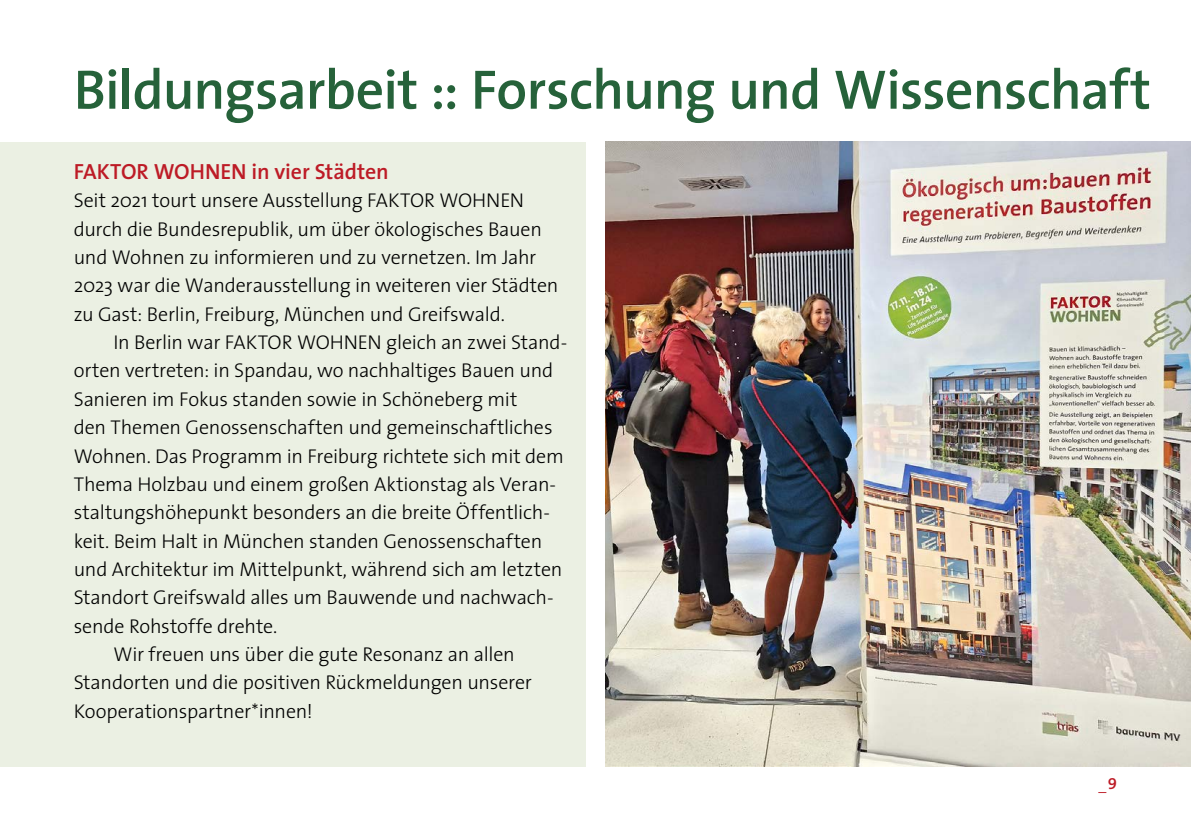
<style>
.page{position:relative;width:1191px;height:840px;background:#fff}
.page>*{position:absolute;margin:0;border:0;box-sizing:border-box;transform-origin:0 0}
.t1{font:600 56px "The Sans";letter-spacing:-.015em;color:#26623a}
.t2{font:600 22px "The Sans";letter-spacing:-.005em;color:#bd1b26}
.t3{font:300 20px/28.4px "The Sans";letter-spacing:-.01em;color:#000}
.t4{font:16px "The Sans Semi Light Caps";color:#bd1b26}
.s1{font-family:"The Sans Semi Bold Caps"}
</style>
<div class="page">
<div style="left:0;top:142px;width:585px;height:623px;background:#ebf0e3"></div>
<img style="left:605px;top:142px;width:586px;height:623px">
<h1 class="t1" style="left:74px;top:43px;width:1079px">Bildungsarbeit :: Forschung und Wissenschaft</h1>
<p class="t2" style="left:74px;top:153px;width:316px">FAKTOR WOHNEN in vier Städten</p>
<p class="t3" style="left:74px;top:185px;width:486px">Seit 2021 tourt unsere Ausstellung FAKTOR WOHNEN durch die Bundesrepublik, um über ökologisches Bauen und Wohnen zu informieren und zu vernetzen. Im Jahr 2023 war die Wanderausstellung in weiteren vier Städten zu Gast: Berlin, Freiburg, München und Greifswald.</p>
<p class="t3" style="left:113px;top:327px;width:455px">In Berlin war FAKTOR WOHNEN gleich an zwei Stand-</p>
<p class="t3" style="left:74px;top:355px;width:481px">orten vertreten: in Spandau, wo nachhaltiges Bauen und</p>
<p class="t3" style="left:74px;top:384px;width:445px">Sanieren im Fokus standen sowie in Schöneberg mit</p>
<p class="t3" style="left:74px;top:412px;width:480px">den Themen Genossenschaften und gemeinschaftliches</p>
<p class="t3" style="left:74px;top:440px;width:491px">Wohnen. Das Programm in Freiburg richtete sich mit dem</p>
<p class="t3" style="left:74px;top:469px;width:484px">Thema Holzbau und einem großen Aktionstag als Veran-</p>
<p class="t3" style="left:74px;top:497px;width:478px">staltungshöhepunkt besonders an die breite Öffentlich-</p>
<p class="t3" style="left:74px;top:525px;width:470px">keit. Beim Halt in München standen Genossenschaften</p>
<p class="t3" style="left:74px;top:554px;width:490px">und Architektur im Mittelpunkt, während sich am letzten</p>
<p class="t3" style="left:74px;top:582px;width:479px">Standort Greifswald alles um Bauwende und nachwach-</p>
<p class="t3" style="left:74px;top:610px;width:203px">sende Rohstoffe drehte.</p>
<p class="t3" style="left:113px;top:639px;width:403px">Wir freuen uns über die gute Resonanz an allen</p>
<p class="t3" style="left:74px;top:667px;width:460px">Standorten und die positiven Rückmeldungen unserer</p>
<p class="t3" style="left:74px;top:695px;width:241px">Kooperationspartner*innen!</p>
<p class="t4" style="left:1098px;top:769px;width:20px">_<span class="s1">9</span></p>
</div>
